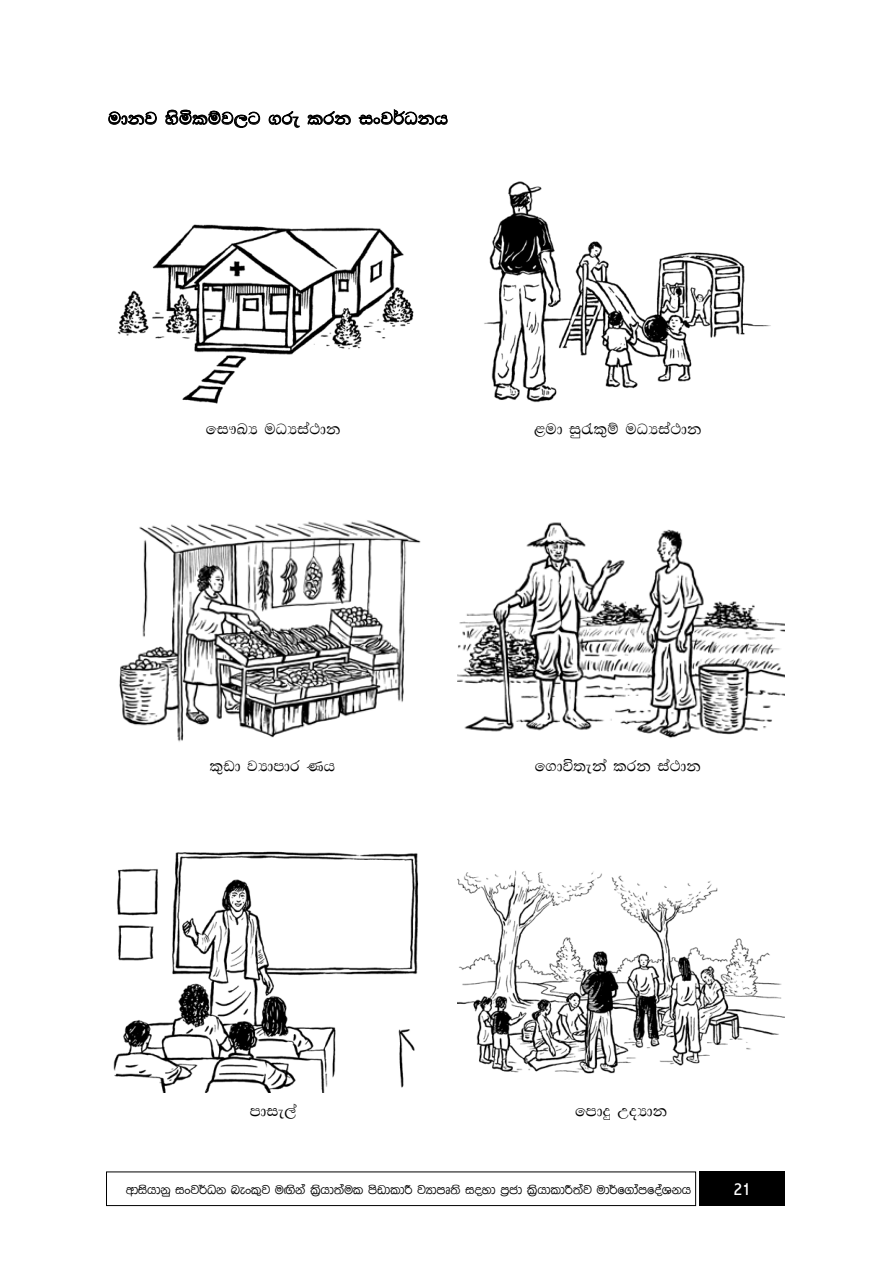
<style>
.page{position:relative;width:893px;height:1263px;background:#fff}
.page>*{position:absolute;margin:0;border:0;box-sizing:border-box;transform-origin:0 0}
.t1{font:21px "FM Abhayax";color:#000}
.t2{font:18px "FM Abhayax";color:#000}
.t3{font:condensed 18px "Abadi";color:#fff}
.t4{font:13.5px "FM Malithix";color:#000}
</style>
<div class="page">
<div style="left:106px;top:1172px;width:590px;height:34px;border:1px solid #000"></div>
<div style="left:700px;top:1172px;width:85px;height:34px;background:#000"></div>
<svg style="left:108px;top:111px;width:49px;height:14px"></svg>
<svg style="left:165px;top:109px;width:95px;height:19px"></svg>
<svg style="left:268px;top:111px;width:32px;height:17px"></svg>
<svg style="left:307px;top:111px;width:44px;height:14px"></svg>
<svg style="left:358px;top:109px;width:90px;height:16px"></svg>
<img style="left:117px;top:224px;width:297px;height:180px">
<img style="left:484px;top:181px;width:287px;height:222px">
<img style="left:119px;top:520px;width:302px;height:222px">
<img style="left:458px;top:522px;width:327px;height:216px">
<img style="left:113px;top:851px;width:306px;height:241px">
<img style="left:458px;top:870px;width:327px;height:204px">
<h1 class="t1" style="left:108px;top:108px;width:342px">udkj ysñlïj,g .re lrk ixj¾Okh</h1>
<h2 class="t2" style="left:206px;top:420px;width:136px">fi!LH uOHia:dk</h2>
<h2 class="t2" style="left:534px;top:420px;width:169px">&lt;ud iq/l=ï uOHia:dk</h2>
<h2 class="t2" style="left:210px;top:757px;width:127px">l=vd jHdmdr Kh</h2>
<h2 class="t2" style="left:535px;top:757px;width:168px">f.dú;eka lrk ia:dk</h2>
<h2 class="t2" style="left:250px;top:1102px;width:48px">mdie,a</h2>
<h2 class="t2" style="left:575px;top:1102px;width:94px">fmdÿ WoHdk</h2>
<p class="t4" style="left:126px;top:1183px;width:567px">wdishdkqixj¾Ok nexl=j u`.ska l%shd;aul msvdldÍ jHdmD;sioyd m%cd l%shdldÍ;aj ud¾f.damfoaYkh</p>
<h2 class="t3" style="left:734px;top:1179px;width:19px">21</h2>
</div>
